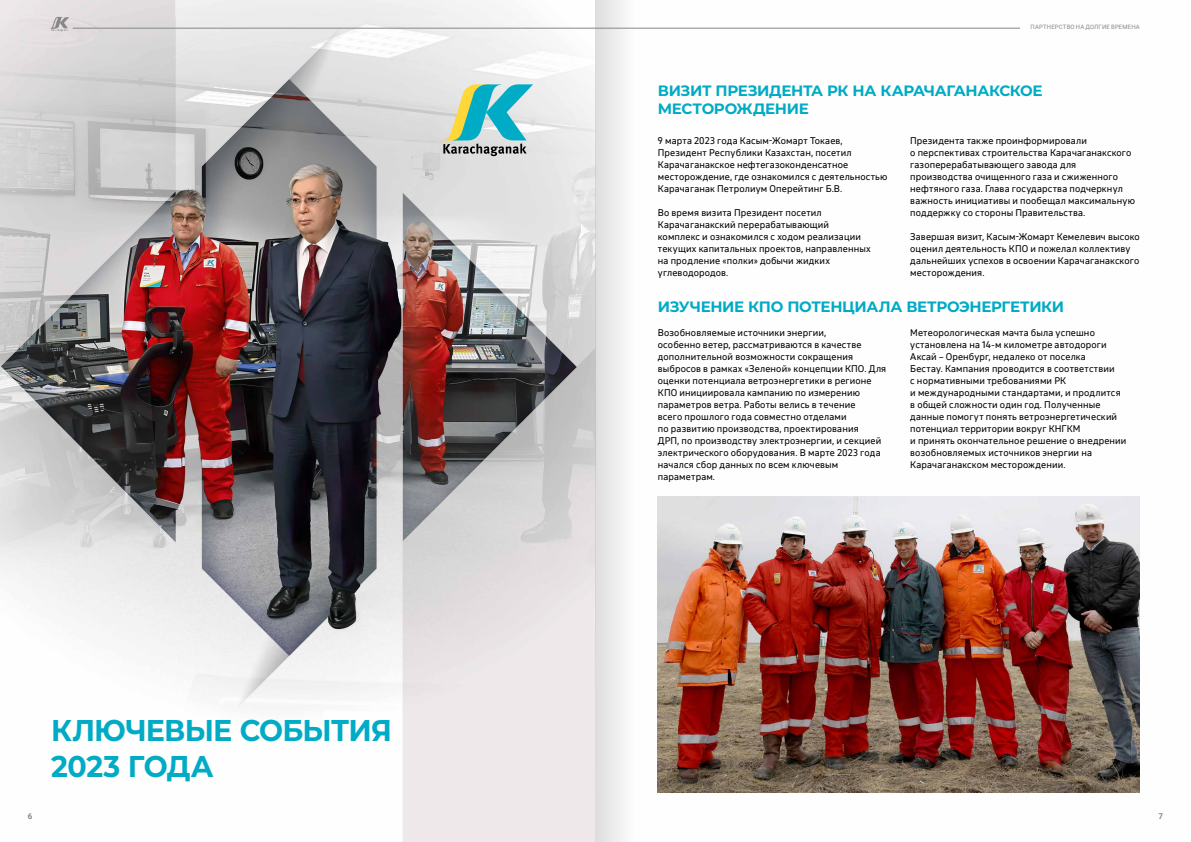
<style>
.page{position:relative;width:1191px;height:842px;background:#fff}
.page>*{position:absolute;margin:0;border:0;box-sizing:border-box;transform-origin:0 0}
.t1{font:700 30px/36px "Montserrat";letter-spacing:-.03em;color:#00abc5;scale:.95 1}
.t2{font:700 15px/18px "Montserrat";letter-spacing:-.025em;color:#00abc5}
.t3{font:9px/12px "November LCG";letter-spacing:.015em;color:#000}
.t4{font:700 8px "Roboto";color:#868786}
.t5{font:6px "Roboto";letter-spacing:.025em;color:#868786}
</style>
<div class="page">
<img style="left:0;top:0;width:1140px;height:842px">
<img style="left:658px;top:496px;width:482px;height:296px">
<svg style="left:440px;top:84px;width:93px;height:73px;background:#90c4be"></svg>
<div style="left:595px;top:0;width:51px;height:842px;background:linear-gradient(to right,#dedede,#fff)"></div>
<svg style="left:50px;top:17px;width:19px;height:14px"></svg>
<hr style="left:73px;top:28px;width:947px;height:1px;background:#868786">
<p class="t5" style="left:1030px;top:23px;width:111px">ПАРТНЕРСТВО НА ДОЛГИЕ ВРЕМЕНА</p>
<h1 class="t1" style="left:51px;top:710px;width:360px">КЛЮЧЕВЫЕ СОБЫТИЯ<br>2023 ГОДА</h1>
<h2 class="t2" style="left:658px;top:81px;width:386px">ВИЗИТ ПРЕЗИДЕНТА РК НА КАРАЧАГАНАКСКОЕ<br>МЕСТОРОЖДЕНИЕ</h2>
<p class="t3" style="left:658px;top:134px;width:231px">9 марта 2023 года Касым-Жомарт Токаев, Президент Республики Казахстан, посетил Карачаганакское нефтегазоконденсатное месторождение, где ознакомился с деятельностью Карачаганак Петролиум Оперейтинг Б.В.</p>
<p class="t3" style="left:658px;top:206px;width:214px">Во время визита Президент посетил Карачаганакский перерабатывающий комплекс и ознакомился с ходом реализации текущих капитальных проектов, направленных на продление «полки» добычи жидких углеводородов.</p>
<p class="t3" style="left:910px;top:134px;width:226px">Президента также проинформировали<br>о перспективах строительства Карачаганакского газоперерабатывающего завода для производства очищенного газа и сжиженного нефтяного газа. Глава государства подчеркнул важность инициативы и пообещал максимальную поддержку со стороны Правительства.</p>
<p class="t3" style="left:910px;top:230px;width:231px">Завершая визит, Касым-Жомарт Кемелевич высоко оценил деятельность КПО и пожелал коллективу дальнейших успехов в освоении Карачаганакского месторождения.</p>
<h2 class="t2" style="left:658px;top:297px;width:408px">ИЗУЧЕНИЕ КПО ПОТЕНЦИАЛА ВЕТРОЭНЕРГЕТИКИ</h2>
<p class="t3" style="left:658px;top:326px;width:230px">Возобновляемые источники энергии,<br>особенно ветер, рассматриваются в качестве дополнительной возможности сокращения выбросов в рамках «Зеленой» концепции КПО. Для оценки потенциала ветроэнергетики в регионе КПО инициировала кампанию по измерению параметров ветра. Работы велись в течение<br>всего прошлого года совместно отделами<br>по развитию производства, проектирования<br>ДРП, по производству электроэнергии, и секцией электрического оборудования. В марте 2023 года начался сбор данных по всем ключевым параметрам.</p>
<p class="t3" style="left:910px;top:326px;width:218px">Метеорологическая мачта была успешно установлена на 14-м километре автодороги Аксай – Оренбург, недалеко от поселка<br>Бестау. Кампания проводится в соответствии<br>с нормативными требованиями РК<br>и международными стандартами, и продлится в общей сложности один год. Полученные данные помогут понять ветроэнергетический потенциал территории вокруг КНГКМ<br>и принять окончательное решение о внедрении возобновляемых источников энергии на Карачаганакском месторождении.</p>
<p class="t4" style="left:28px;top:811px;width:6px">6</p>
<p class="t4" style="left:1158px;top:811px;width:6px">7</p>
</div>
